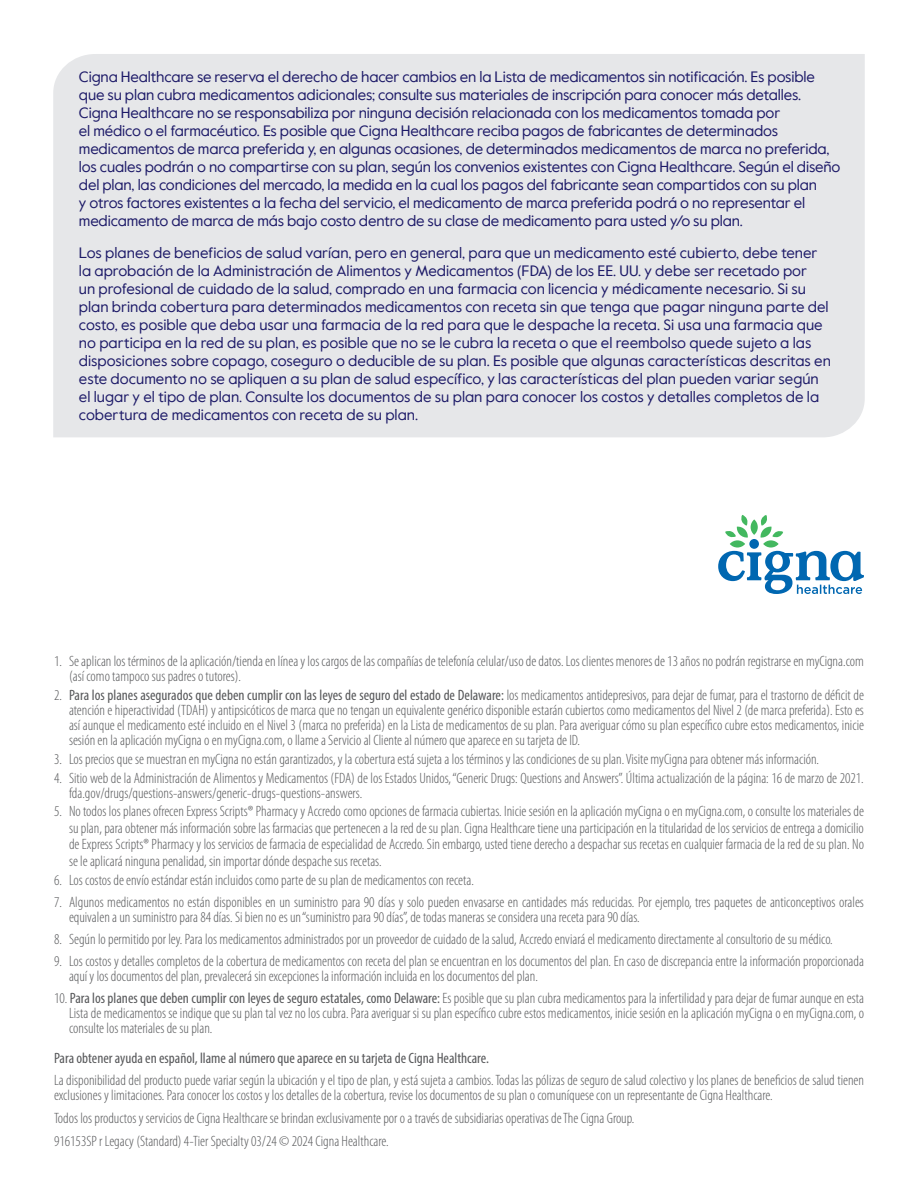
<style>
.page{position:relative;width:918px;height:1188px;background:#fff}
.page>*{position:absolute;margin:0;border:0;box-sizing:border-box;transform-origin:0 0}
.Legal_copy_Cat{font:300 condensed 15px/15px "Myriad Pro";color:#57585a}
.NB-Call_to_action{font:15px/18px "Value Sans Pro";letter-spacing:-.01em;color:#1d1a68}
.Legal_copy_Cat-2{font:condensed 15px "Myriad Pro";color:#57585a}
.s1{font-weight:400}
</style>
<div class="page">
<div style="left:53px;top:54px;width:812px;height:383px;background:#e6e7e9"></div>
<svg style="left:718px;top:515px;width:146px;height:79px"></svg>
<p class="NB-Call_to_action" style="left:79px;top:68px;width:763px">Cigna Healthcare se reserva el derecho de hacer cambios en la Lista de medicamentos sin notificación. Es posible que su plan cubra medicamentos adicionales; consulte sus materiales de inscripción para conocer más detalles.<br>Cigna Healthcare no se responsabiliza por ninguna decisión relacionada con los medicamentos tomada por<br>el médico o el farmacéutico. Es posible que Cigna Healthcare reciba pagos de fabricantes de determinados medicamentos de marca preferida y, en algunas ocasiones, de determinados medicamentos de marca no preferida, los cuales podrán o no compartirse con su plan, según los convenios existentes con Cigna Healthcare. Según el diseño del plan, las condiciones del mercado, la medida en la cual los pagos del fabricante sean compartidos con su plan<br>y otros factores existentes a la fecha del servicio, el medicamento de marca preferida podrá o no representar el medicamento de marca de más bajo costo dentro de su clase de medicamento para usted y/o su plan.</p>
<p class="NB-Call_to_action" style="left:79px;top:244px;width:753px">Los planes de beneficios de salud varían, pero en general, para que un medicamento esté cubierto, debe tener la aprobación de la Administración de Alimentos y Medicamentos (FDA) de los EE. UU. y debe ser recetado por<br>un profesional de cuidado de la salud, comprado en una farmacia con licencia y médicamente necesario. Si su plan brinda cobertura para determinados medicamentos con receta sin que tenga que pagar ninguna parte del costo, es posible que deba usar una farmacia de la red para que le despache la receta. Si usa una farmacia que no participa en la red de su plan, es posible que no se le cubra la receta o que el reembolso quede sujeto a las disposiciones sobre copago, coseguro o deducible de su plan. Es posible que algunas características descritas en este documento no se apliquen a su plan de salud específico, y las características del plan pueden variar según el lugar y el tipo de plan. Consulte los documentos de su plan para conocer los costos y detalles completos de la cobertura de medicamentos con receta de su plan.</p>
<p class="Legal_copy_Cat" style="left:69px;top:654px;width:796px;text-indent:-15px">1. Se aplican los términos de la aplicación/tienda en línea y los cargos de las compañías de telefonía celular/uso de datos. Los clientes menores de 13 años no podrán registrarse en myCigna.com (así como tampoco sus padres o tutores).</p>
<p class="Legal_copy_Cat" style="left:69px;top:688px;width:797px;text-align:justify;text-indent:-15px">2. <span class="s1">Para los planes asegurados que deben cumplir con las leyes de seguro del estado de Delaware:</span> los medicamentos antidepresivos, para dejar de fumar, para el trastorno de déficit de atención e hiperactividad (TDAH) y antipsicóticos de marca que no tengan un equivalente genérico disponible estarán cubiertos como medicamentos del Nivel 2 (de marca preferida). Esto es así aunque el medicamento esté incluido en el Nivel 3 (marca no preferida) en la Lista de medicamentos de su plan. Para averiguar cómo su plan específico cubre estos medicamentos, inicie sesión en la aplicación myCigna o en myCigna.com, o llame a Servicio al Cliente al número que aparece en su tarjeta de ID.</p>
<p class="Legal_copy_Cat" style="left:54px;top:751px;width:767px">3. Los precios que se muestran en myCigna no están garantizados, y la cobertura está sujeta a los términos y las condiciones de su plan. Visite myCigna para obtener más información.</p>
<p class="Legal_copy_Cat" style="left:69px;top:770px;width:796px;text-indent:-15px">4. Sitio web de la Administración de Alimentos y Medicamentos (FDA) de los Estados Unidos, “Generic Drugs: Questions and Answers”. Última actualización de la página: 16 de marzo de 2021. fda.gov/drugs/questions-answers/generic-drugs-questions-answers.</p>
<p class="Legal_copy_Cat" style="left:69px;top:803px;width:797px;line-height:16.5px;text-align:justify;text-indent:-15px">5. No todos los planes ofrecen Express Scripts® Pharmacy y Accredo como opciones de farmacia cubiertas. Inicie sesión en la aplicación myCigna o en myCigna.com, o consulte los materiales de su plan, para obtener más información sobre las farmacias que pertenecen a la red de su plan. Cigna Healthcare tiene una participación en la titularidad de los servicios de entrega a domicilio de Express Scripts® Pharmacy y los servicios de farmacia de especialidad de Accredo. Sin embargo, usted tiene derecho a despachar sus recetas en cualquier farmacia de la red de su plan. No se le aplicará ninguna penalidad, sin importar dónde despache sus recetas.</p>
<p class="Legal_copy_Cat" style="left:54px;top:872px;width:421px">6. Los costos de envío estándar están incluidos como parte de su plan de medicamentos con receta.</p>
<p class="Legal_copy_Cat" style="left:69px;top:894px;width:796px;text-indent:-15px">7. Algunos medicamentos no están disponibles en un suministro para 90 días y solo pueden envasarse en cantidades más reducidas. Por ejemplo, tres paquetes de anticonceptivos orales equivalen a un suministro para 84 días. Si bien no es un “suministro para 90 días”, de todas maneras se considera una receta para 90 días.</p>
<p class="Legal_copy_Cat" style="left:54px;top:931px;width:780px">8. Según lo permitido por ley. Para los medicamentos administrados por un proveedor de cuidado de la salud, Accredo enviará el medicamento directamente al consultorio de su médico.</p>
<p class="Legal_copy_Cat" style="left:69px;top:953px;width:796px;text-indent:-15px">9. Los costos y detalles completos de la cobertura de medicamentos con receta del plan se encuentran en los documentos del plan. En caso de discrepancia entre la información proporcionada aquí y los documentos del plan, prevalecerá sin excepciones la información incluida en los documentos del plan.</p>
<p class="Legal_copy_Cat" style="left:69px;top:990px;width:797px;text-align:justify;text-indent:-15px">10. <span class="s1">Para los planes que deben cumplir con leyes de seguro estatales, como Delaware:</span> Es posible que su plan cubra medicamentos para la infertilidad y para dejar de fumar aunque en esta Lista de medicamentos se indique que su plan tal vez no los cubra. Para averiguar si su plan específico cubre estos medicamentos, inicie sesión en la aplicación myCigna o en myCigna.com, o consulte los materiales de su plan.</p>
<p class="Legal_copy_Cat-2" style="left:54px;top:1049px;width:437px">Para obtener ayuda en español, llame al número que aparece en su tarjeta de Cigna Healthcare.</p>
<p class="Legal_copy_Cat" style="left:54px;top:1072px;width:812px">La disponibilidad del producto puede variar según la ubicación y el tipo de plan, y está sujeta a cambios. Todas las pólizas de seguro de salud colectivo y los planes de beneficios de salud tienen exclusiones y limitaciones. Para conocer los costos y los detalles de la cobertura, revise los documentos de su plan o comuníquese con un representante de Cigna Healthcare.</p>
<p class="Legal_copy_Cat" style="left:54px;top:1110px;width:582px">Todos los productos y servicios de Cigna Healthcare se brindan exclusivamente por o a través de subsidiarias operativas de The Cigna Group.</p>
<p class="Legal_copy_Cat" style="left:54px;top:1133px;width:336px">916153SP r Legacy (Standard) 4-Tier Specialty 03/24 © 2024 Cigna Healthcare.</p>
</div>
